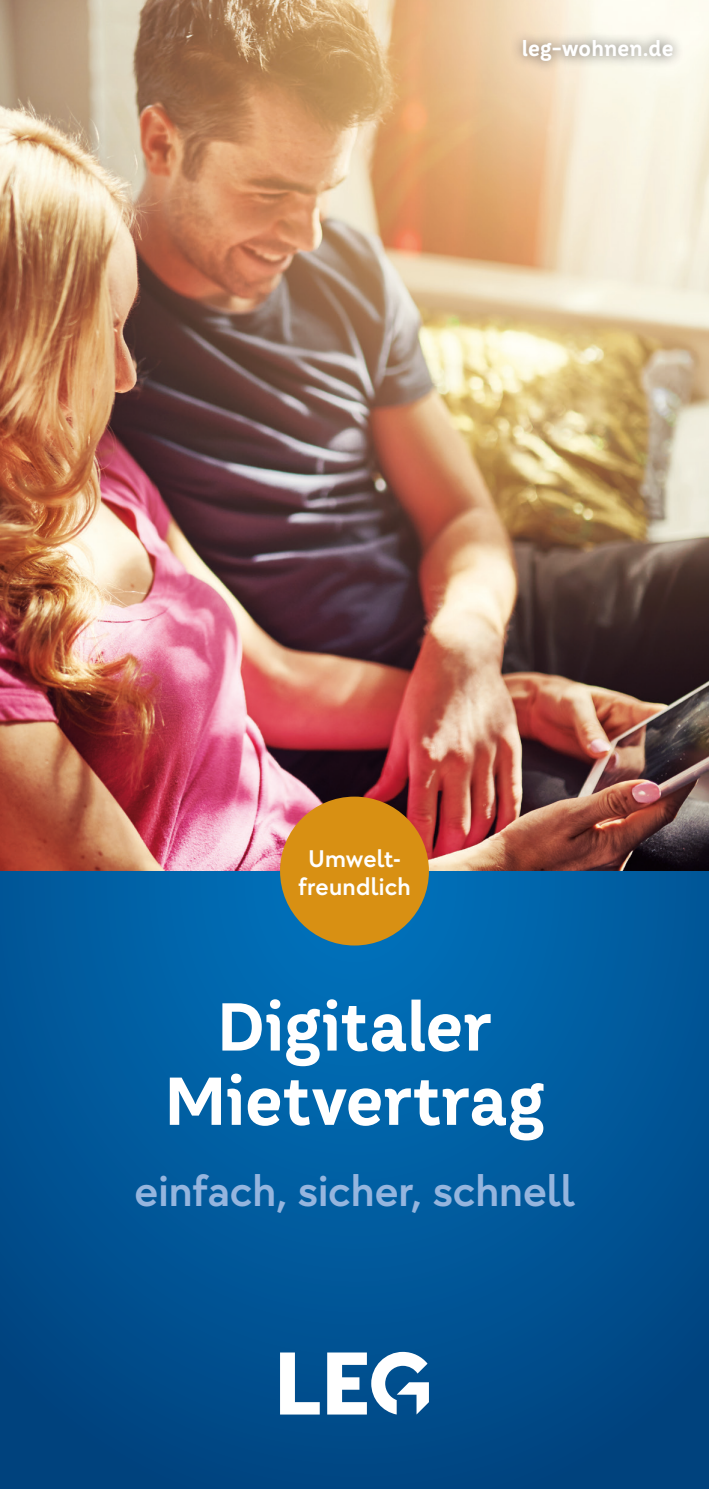
<style>
.page{position:relative;width:709px;height:1489px;background:#fff}
.page>*{position:absolute;margin:0;border:0;box-sizing:border-box;transform-origin:0 0}
.t1{font:700 67.5px/74.2px "LEG Corporate Headline";letter-spacing:-.005em;color:#fff;text-align:center}
.t2{font:500 45px "LEG Corporate Bodycopy";color:#95b5de}
.t3{font:500 25px/27.5px "LEG Corporate Bodycopy";letter-spacing:.005em;color:#fff;text-align:center}
.t4{font:700 21.25px "LEG Corporate Headline";letter-spacing:.01em;color:#fff}
</style>
<div class="page">
<svg style="left:0;top:870px;width:709px;height:618px;background:#005798"></svg>
<img style="left:0;top:0;width:709px;height:870px">
<div style="left:280px;top:796px;width:149px;height:149px;background:#d89013;border-radius:50%"></div>
<svg style="left:280px;top:1352px;width:40px;height:62px"></svg>
<svg style="left:327px;top:1351px;width:102px;height:63px"></svg>
<div style="left:510px;top:28px;width:174px;height:46px;background:#231f20;opacity:.75"></div>
<p class="t4" style="left:521px;top:36px;width:153px">leg-wohnen.de</p>
<p class="t3" style="left:298px;top:845px;width:114px">Umwelt&shy;freundlich</p>
<h1 class="t1" style="left:165px;top:990px;width:381px">Digitaler<br>Mietvertrag</h1>
<p class="t2" style="left:135px;top:1163px;width:441px">einfach, sicher, schnell</p>
</div>
